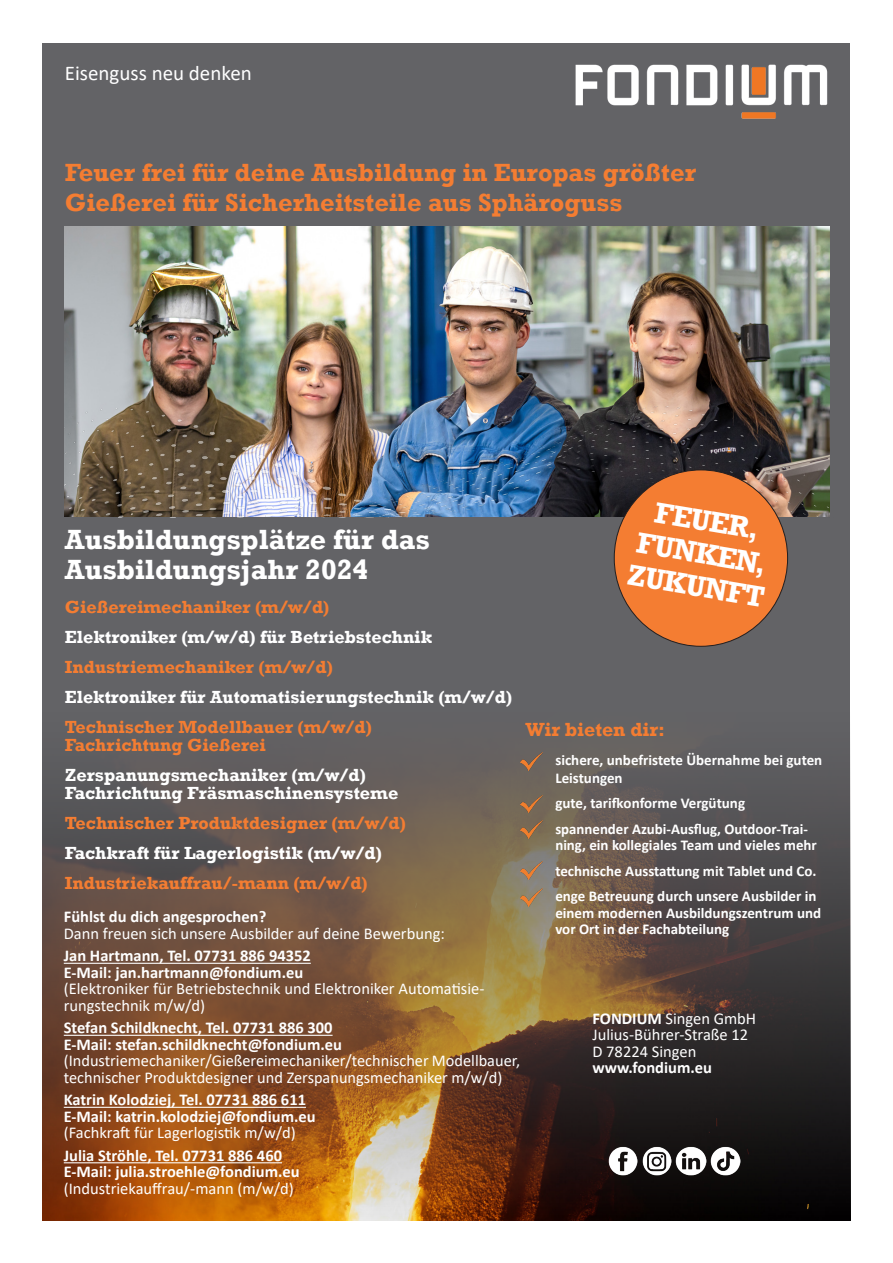
<style>
.page{position:relative;width:893px;height:1263px;background:#fff}
.page>*{position:absolute;margin:0;border:0;box-sizing:border-box;transform-origin:0 0}
.t1{font:700 30px "Rockwell";color:#fff}
.t2{font:700 28.5px "Rockwell";color:#fff}
.t3{font:700 25.5px/30px "Rockwell";color:#f47d32}
.t4{font:21px "Calibri";color:#fff}
.t5{font:700 19.5px "Rockwell";color:#f47d32}
.t6{font:700 18px "Rockwell";color:#fff}
.t7{font:700 18px "Rockwell";color:#f47d32}
.t8{font:16.5px/16.5px "Calibri";color:#fff}
.t9{font:700 16.5px "Calibri";color:#fff}
.t10{font:700 15px/16.5px "Calibri";color:#fff}
.s1{font-weight:700}
</style>
<div class="page">
<div style="left:43px;top:43px;width:807px;height:1177px;background:#636366"></div>
<img style="left:43px;top:752px;width:807px;height:468px">
<img style="left:65px;top:227px;width:764px;height:40px">
<img style="left:65px;top:267px;width:765px;height:250px">
<div style="left:614px;top:470px;width:174px;height:176px;background:#f47d32;border-radius:50%"></div>
<img style="left:608px;top:1146px;width:30px;height:30px">
<img style="left:676px;top:1146px;width:30px;height:30px">
<img style="left:642px;top:1146px;width:29px;height:29px">
<img style="left:711px;top:1146px;width:29px;height:30px">
<img style="left:575px;top:64px;width:253px;height:55px">
<hr style="left:64px;top:963px;width:247px;height:1px;background:#fff">
<hr style="left:64px;top:1035px;width:269px;height:1px;background:#fff">
<hr style="left:64px;top:1107px;width:242px;height:1px;background:#fff">
<hr style="left:64px;top:1162px;width:218px;height:1px;background:#fff">
<img style="left:520px;top:752px;width:22px;height:18px">
<img style="left:520px;top:795px;width:22px;height:18px">
<img style="left:520px;top:821px;width:22px;height:18px">
<img style="left:520px;top:862px;width:22px;height:18px">
<img style="left:520px;top:889px;width:22px;height:18px">
<p class="t4" style="left:65px;top:58px;width:188px">Eisenguss neu denken</p>
<p class="t3" style="left:65px;top:157px;width:633px">Feuer frei für deine Ausbildung in Europas größter<br>Gießerei für Sicherheitsteile aus Sphäroguss</p>
<p class="t1" style="left:657px;top:494px;width:107px;rotate:9deg">FEUER,</p>
<p class="t2" style="left:65px;top:522px;width:367px">Ausbildungsplätze für das</p>
<p class="t2" style="left:65px;top:552px;width:305px">Ausbildungsjahr 2024</p>
<p class="t7" style="left:65px;top:596px;width:266px">Gießereimechaniker (m/w/d)</p>
<p class="t6" style="left:65px;top:626px;width:369px">Elektroniker (m/w/d) für Betriebstechnik</p>
<p class="t7" style="left:65px;top:656px;width:270px">Industriemechaniker (m/w/d)</p>
<p class="t6" style="left:65px;top:686px;width:449px">Elektroniker für Automatisierungstechnik (m/w/d)</p>
<p class="t7" style="left:65px;top:716px;width:309px">Technischer Modellbauer (m/w/d)</p>
<p class="t7" style="left:65px;top:734px;width:202px">Fachrichtung Gießerei</p>
<p class="t6" style="left:65px;top:764px;width:303px">Zerspanungsmechaniker (m/w/d)</p>
<p class="t6" style="left:65px;top:782px;width:335px">Fachrichtung Fräsmaschinensysteme</p>
<p class="t7" style="left:65px;top:812px;width:343px">Technischer Produktdesigner (m/w/d)</p>
<p class="t6" style="left:65px;top:842px;width:319px">Fachkraft für Lagerlogistik (m/w/d)</p>
<p class="t7" style="left:65px;top:872px;width:304px">Industriekauffrau/-mann (m/w/d)</p>
<p class="t9" style="left:64px;top:905px;width:204px">Fühlst du dich angesprochen?</p>
<p class="t8" style="left:64px;top:925px;width:383px">Dann freuen sich unsere Ausbilder auf deine Bewerbung:</p>
<p class="t9" style="left:64px;top:944px;width:249px">Jan Hartmann, Tel. 07731 886 94352</p>
<p class="t9" style="left:64px;top:961px;width:241px">E-Mail: jan.hartmann@fondium.eu</p>
<p class="t8" style="left:64px;top:980px;width:422px">(Elektroniker für Betriebstechnik und Elektroniker Automatisie&shy;rungstechnik m/w/d)</p>
<p class="t9" style="left:64px;top:1016px;width:270px">Stefan Schildknecht, Tel. 07731 886 300</p>
<p class="t9" style="left:64px;top:1033px;width:280px">E-Mail: stefan.schildknecht@fondium.eu</p>
<p class="t8" style="left:64px;top:1052px;width:458px">(Industriemechaniker/Gießereimechaniker/technischer Modellbauer, technischer Produktdesigner und Zerspanungsmechaniker m/w/d)</p>
<p class="t9" style="left:64px;top:1088px;width:244px">Katrin Kolodziej, Tel. 07731 886 611</p>
<p class="t9" style="left:64px;top:1105px;width:253px">E-Mail: katrin.kolodziej@fondium.eu</p>
<p class="t8" style="left:64px;top:1124px;width:234px">(Fachkraft für Lagerlogistik m/w/d)</p>
<p class="t9" style="left:64px;top:1144px;width:220px">Julia Ströhle, Tel. 07731 886 460</p>
<p class="t9" style="left:64px;top:1160px;width:237px">E-Mail: julia.stroehle@fondium.eu</p>
<p class="t8" style="left:64px;top:1180px;width:232px">(Industriekauffrau/-mann (m/w/d)</p>
<p class="t1" style="left:640px;top:525px;width:132px;rotate:9deg">FUNKEN,</p>
<p class="t1" style="left:630px;top:557px;width:140px;rotate:9deg">ZUKUNFT</p>
<p class="t5" style="left:526px;top:718px;width:141px">Wir bieten dir:</p>
<p class="t10" style="left:555px;top:751px;width:268px;line-height:18px">sichere, unbefristete Übernahme bei guten<br>Leistungen</p>
<p class="t10" style="left:555px;top:795px;width:191px">gute, tarifkonforme Vergütung</p>
<p class="t10" style="left:555px;top:820px;width:263px">spannender Azubi-Ausflug, Outdoor-Trai&shy;ning, ein kollegiales Team und vieles mehr</p>
<p class="t10" style="left:555px;top:862px;width:263px">technische Ausstattung mit Tablet und Co.</p>
<p class="t10" style="left:555px;top:888px;width:267px">enge Betreuung durch unsere Ausbilder in einem modernen Ausbildungszentrum und vor Ort in der Fachabteilung</p>
<p class="t8" style="left:592px;top:1010px;width:165px"><span class="s1">FONDIUM</span> Singen GmbH</p>
<p class="t8" style="left:592px;top:1026px;width:157px">Julius-Bührer-Straße 12</p>
<p class="t8" style="left:592px;top:1043px;width:105px">D 78224 Singen</p>
<p class="t9" style="left:592px;top:1056px;width:121px">www.fondium.eu</p>
</div>
